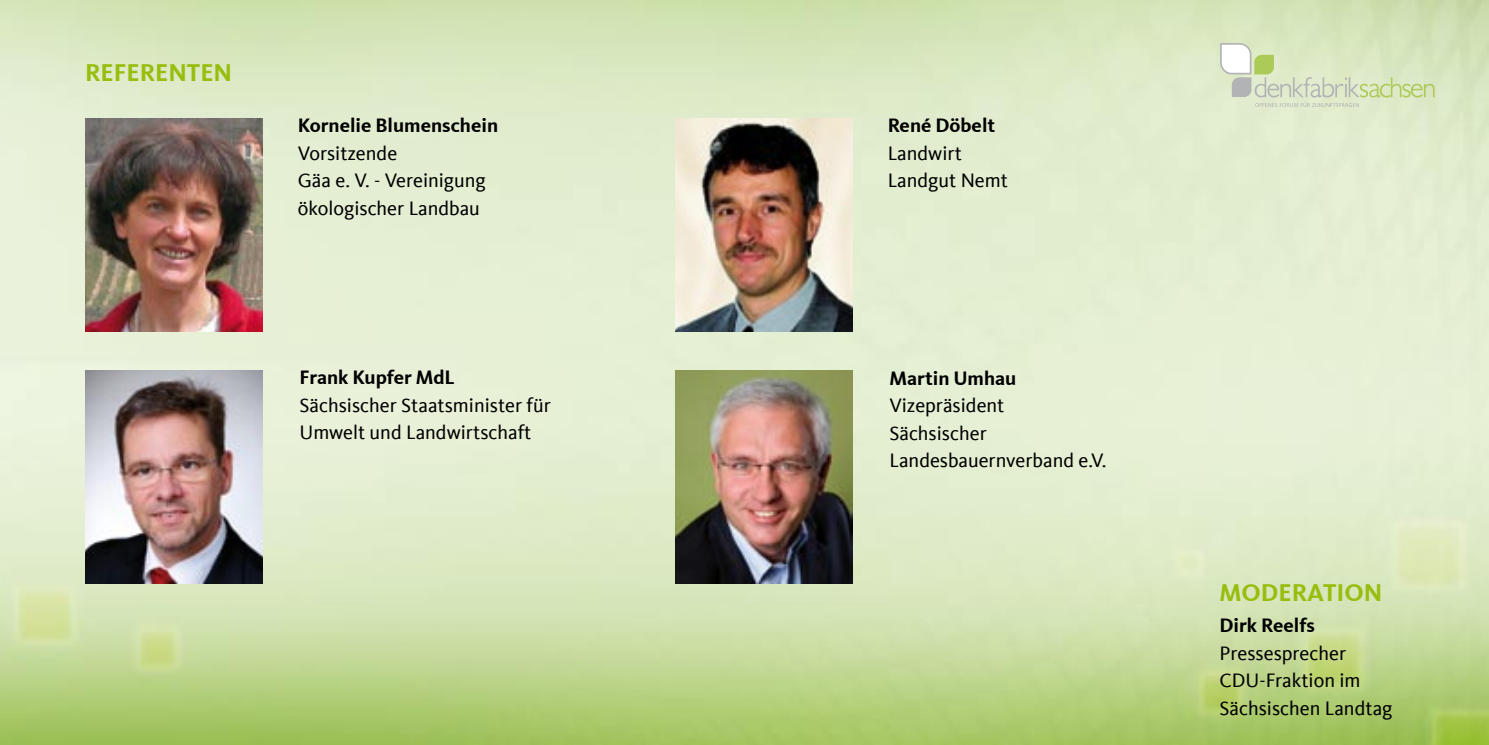
<style>
.page{position:relative;width:1489px;height:745px;background:#fff}
.page>*{position:absolute;margin:0;border:0;box-sizing:border-box;transform-origin:0 0}
.t1{font:700 25px "CDU Kievit Tab";color:#97be0d}
.t2{font:20px/27.5px "CDU Kievit Tab";color:#000}
.t3{font:700 20px "CDU Kievit Tab";color:#000}
</style>
<div class="page">
<img style="left:0;top:0;width:1488px;height:744px">
<svg style="left:1219px;top:43px;width:215px;height:64px;background:#d7e3c2"></svg>
<img style="left:675px;top:118px;width:177px;height:213px">
<img style="left:85px;top:370px;width:177px;height:213px">
<img style="left:675px;top:370px;width:177px;height:213px">
<img style="left:85px;top:118px;width:177px;height:213px">
<p class="t1" style="left:85px;top:58px;width:148px">REFERENTEN</p>
<p class="t3" style="left:298px;top:114px;width:202px">Kornelie Blumenschein</p>
<p class="t2" style="left:298px;top:140px;width:190px">Vorsitzende<br>Gäa e. V. - Vereinigung ökologischer Landbau</p>
<p class="t3" style="left:299px;top:365px;width:157px">Frank Kupfer MdL</p>
<p class="t2" style="left:299px;top:391px;width:253px">Sächsischer Staatsminister für<br>Umwelt und Landwirtschaft</p>
<p class="t3" style="left:887px;top:114px;width:109px">René Döbelt</p>
<p class="t2" style="left:887px;top:140px;width:122px">Landwirt<br>Landgut Nemt</p>
<p class="t3" style="left:889px;top:366px;width:128px">Martin Umhau</p>
<p class="t2" style="left:889px;top:391px;width:218px">Vizepräsident<br>Sächsischer<br>Landesbauernverband e.V.</p>
<p class="t1" style="left:1219px;top:577px;width:164px">MODERATION</p>
<p class="t3" style="left:1219px;top:613px;width:97px">Dirk Reelfs</p>
<p class="t2" style="left:1219px;top:639px;width:174px">Pressesprecher<br>CDU-Fraktion im<br>Sächsischen Landtag</p>
</div>
